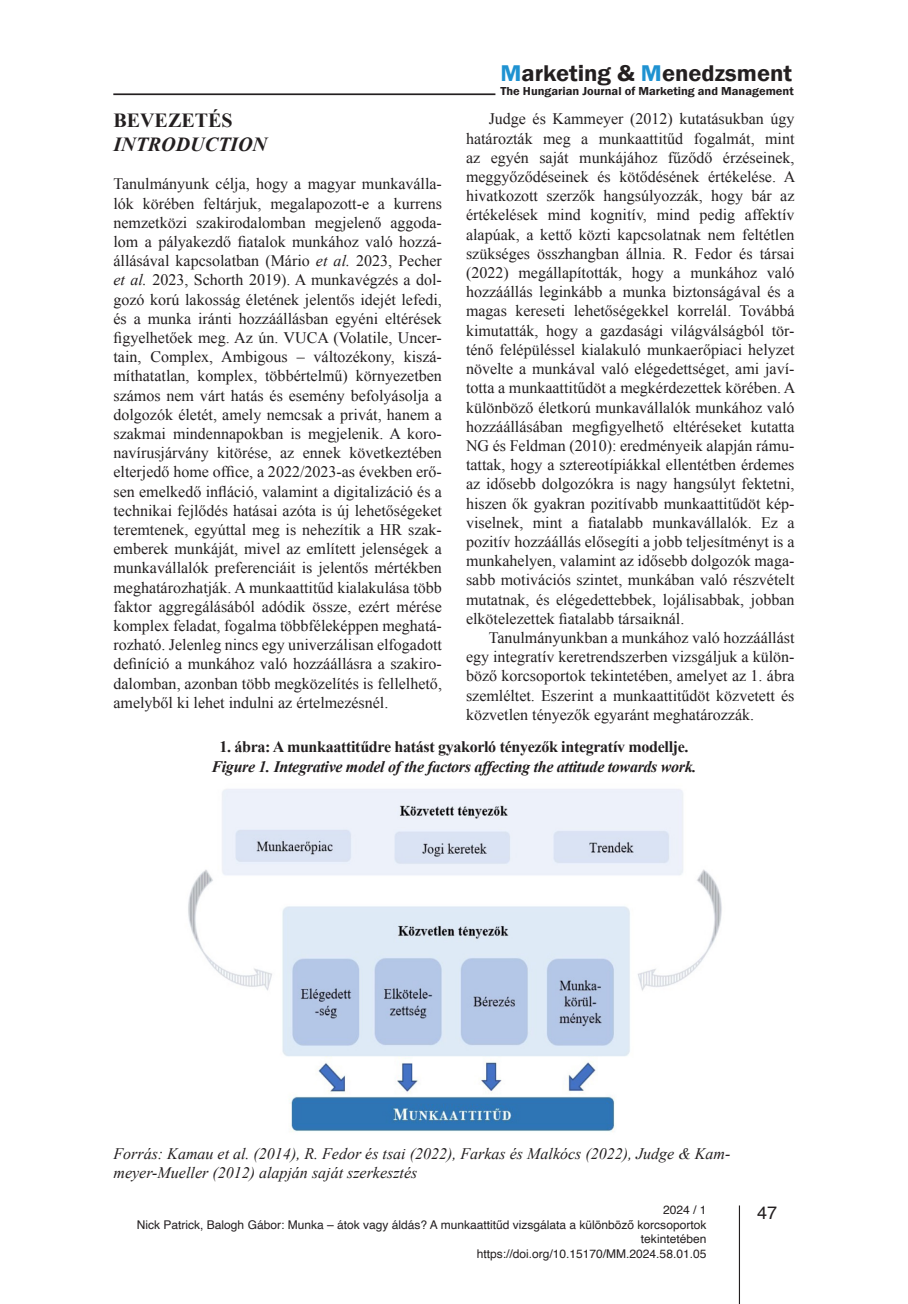
<style>
.page{position:relative;width:908px;height:1304px;background:#fff}
.page>*{position:absolute;margin:0;border:0;box-sizing:border-box;transform-origin:0 0}
.t1{font:600 23.4px "Franklin Gothic";color:#231f20;scale:1.04 1}
.t2{font:italic 700 20px "Times New Roman";color:#231f20}
.t3{font:700 20px "Times New Roman";color:#231f20}
.t4{font:18px "Helvetica";color:#231f20}
.folyoszöveg{font:16px/19.2px "Times New Roman";color:#231f20;text-align:justify}
.folyoszöveg-2{font:italic 16px/19.2px "Times New Roman";color:#231f20}
.képaláírás{font:italic 700 16px "Times New Roman";letter-spacing:-.02em;color:#231f20}
.képaláírás-2{font:700 16px "Times New Roman";letter-spacing:-.02em;color:#231f20}
.t5{font:12px/14.4px "Helvetica";color:#231f20;text-align:right}
.t6{font:600 11.8px "Franklin Gothic";color:#231f20;scale:1.04 1}
.s1{color:#1f92d1}
.s2{font-style:italic}
</style>
<div class="page">
<hr style="left:738px;top:1205px;width:1px;height:99px;background:#231f20">
<hr style="left:113px;top:93px;width:382px;height:2px;background:#231f20">
<img style="left:188px;top:789px;width:534px;height:343px">
<h1 class="t1" style="left:500px;top:59px;width:282px"><span class="s1">M</span>arketing &amp; <span class="s1">M</span>enedzsment</h1>
<p class="t6" style="left:500px;top:84px;width:283px">The Hungarian Journal of Marketing and Management</p>
<p class="t3" style="left:113px;top:106px;width:120px">BEVEZETÉS</p>
<p class="t2" style="left:113px;top:130px;width:155px">INTRODUCTION</p>
<p class="folyoszöveg" style="left:113px;top:174px;width:330px">Tanulmányunk célja, hogy a magyar munkaválla&shy;lók körében feltárjuk, megalapozott-e a kurrens nemzetközi szakirodalomban megjelenő aggoda&shy;lom a pályakezdő fiatalok munkához való hozzá&shy;állásával kapcsolatban (Mário <span class="s2">et al.</span> 2023, Pecher <span class="s2">et al.</span> 2023, Schorth 2019). A munkavégzés a dol&shy;gozó korú lakosság életének jelentős idejét lefedi, és a munka iránti hozzáállásban egyéni eltérések figyelhetőek meg. Az ún. VUCA (Volatile, Uncer&shy;tain, Complex, Ambigous – változékony, kiszá&shy;míthatatlan, komplex, többértelmű) környezetben számos nem várt hatás és esemény befolyásolja a dolgozók életét, amely nemcsak a privát, hanem a szakmai mindennapokban is megjelenik. A koro&shy;navírusjárvány kitörése, az ennek következtében elterjedő home office, a 2022/2023-as években erő&shy;sen emelkedő infláció, valamint a digitalizáció és a technikai fejlődés hatásai azóta is új lehetőségeket teremtenek, egyúttal meg is nehezítik a HR szak&shy;emberek munkáját, mivel az említett jelenségek a munkavállalók preferenciáit is jelentős mértékben meghatározhatják. A munkaattitűd kialakulása több faktor aggregálásából adódik össze, ezért mérése komplex feladat, fogalma többféleképpen meghatá&shy;rozható. Jelenleg nincs egy univerzálisan elfogadott definíció a munkához való hozzáállásra a szakiro&shy;dalomban, azonban több megközelítés is fellelhető, amelyből ki lehet indulni az értelmezésnél.</p>
<p class="folyoszöveg" style="left:466px;top:109px;width:331px;text-indent:23px">Judge és Kammeyer (2012) kutatásukban úgy határozták meg a munkaattitűd fogalmát, mint az egyén saját munkájához fűződő érzéseinek, meggyőződéseinek és kötődésének értékelése. A hivatkozott szerzők hangsúlyozzák, hogy bár az értékelések mind kognitív, mind pedig affektív alapúak, a kettő közti kapcsolatnak nem feltétlen szükséges összhangban állnia. R. Fedor és társai (2022) megállapították, hogy a munkához való hozzáállás leginkább a munka biztonságával és a magas kereseti lehetőségekkel korrelál. Továbbá kimutatták, hogy a gazdasági világválságból tör&shy;ténő felépüléssel kialakuló munkaerőpiaci helyzet növelte a munkával való elégedettséget, ami javí&shy;totta a munkaattitűdöt a megkérdezettek körében. A különböző életkorú munkavállalók munkához való hozzáállásában megfigyelhető eltéréseket kutatta NG és Feldman (2010): eredményeik alapján rámu&shy;tattak, hogy a sztereotípiákkal ellentétben érdemes az idősebb dolgozókra is nagy hangsúlyt fektetni, hiszen ők gyakran pozitívabb munkaattitűdöt kép&shy;viselnek, mint a fiatalabb munkavállalók. Ez a pozitív hozzáállás elősegíti a jobb teljesítményt is a munkahelyen, valamint az idősebb dolgozók maga&shy;sabb motivációs szintet, munkában való részvételt mutatnak, és elégedettebbek, lojálisabbak, jobban elkötelezettek fiatalabb társaiknál.</p>
<p class="folyoszöveg" style="left:466px;top:628px;width:330px;text-indent:23px">Tanulmányunkban a munkához való hozzáállást egy integratív keretrendszerben vizsgáljuk a külön&shy;böző korcsoportok tekintetében, amelyet az 1. ábra szemléltet. Eszerint a munkaattitűdöt közvetett és közvetlen tényezők egyaránt meghatározzák.</p>
<p class="képaláírás-2" style="left:219px;top:736px;width:470px">1. ábra: A munkaattitűdre hatást gyakorló tényezők integratív modellje.</p>
<p class="képaláírás" style="left:211px;top:755px;width:486px">Figure 1. Integrative model of the factors affecting the attitude towards work.</p>
<p class="folyoszöveg-2" style="left:113px;top:1144px;width:618px">Forrás: Kamau et al. (2014), R. Fedor és tsai (2022), Farkas és Malkócs (2022), Judge &amp; Kam&shy;meyer-Mueller (2012) alapján saját szerkesztés</p>
<p class="t5" style="left:662px;top:1203px;width:45px">2024 / 1</p>
<p class="t4" style="left:756px;top:1199px;width:22px">47</p>
<p class="t5" style="left:137px;top:1218px;width:570px">Nick Patrick, Balogh Gábor: Munka – átok vagy áldás? A munkaattitűd vizsgálata a különböző korcsoportok tekintetében<br>https://doi.org/10.15170/MM.2024.58.01.05</p>
</div>
